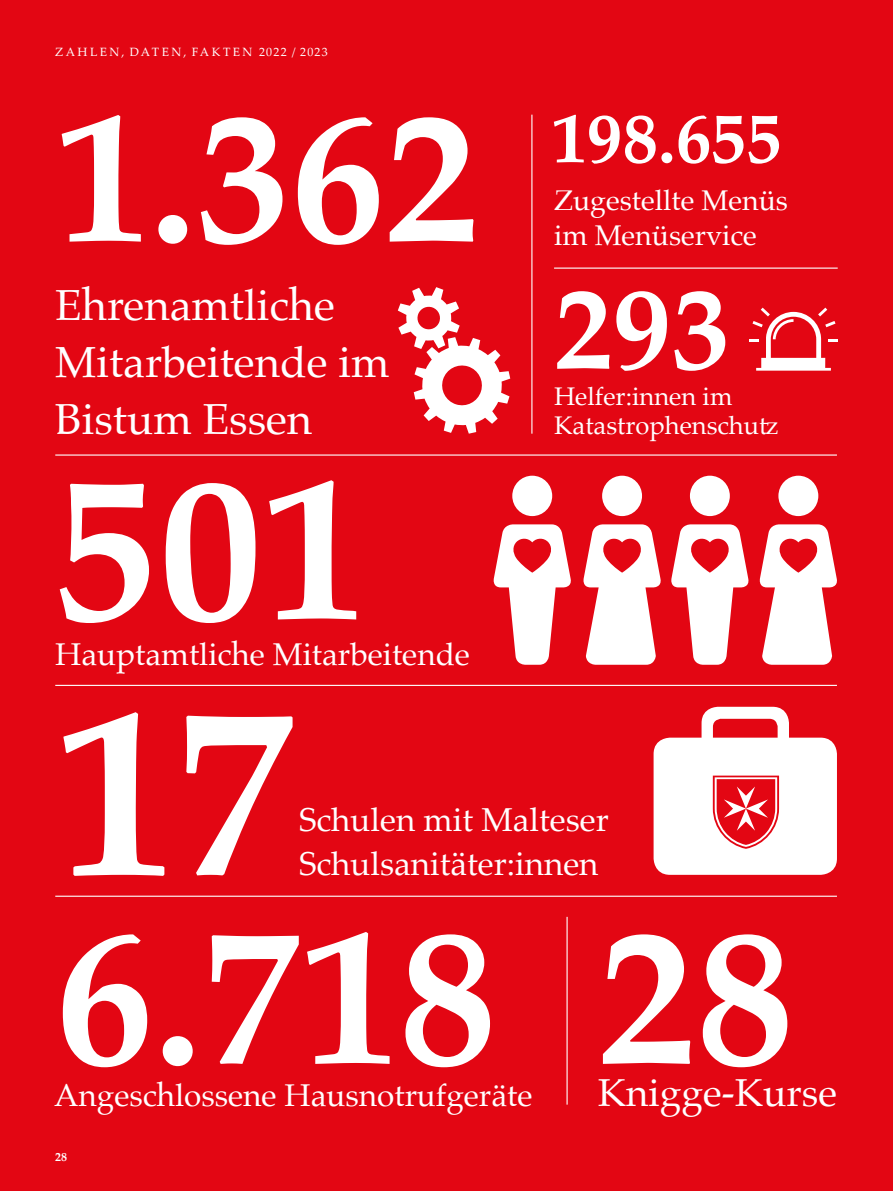
<style>
.page{position:relative;width:893px;height:1191px;background:#e30613}
.page>*{position:absolute;margin:0;border:0;box-sizing:border-box;transform-origin:0 0}
.t1{font:700 239.25px "Palatino Linotype";color:#fff}
.t2{font:700 206.85px "Palatino";color:#fff}
.t3{font:700 196.05px "Palatino";color:#fff}
.t4{font:700 188.25px "Palatino";color:#fff}
.t5{font:700 117.45px "Palatino";color:#fff}
.t6{font:700 71.1px "Palatino";color:#fff}
.t7{font:43.5px/57px "Palatino";color:#fff}
.t8{font:39px "Palatino";color:#fff}
.t9{font:33.15px/44.1px "Palatino Linotype";color:#fff}
.t10{font:31.5px "Palatino";color:#fff}
.t11{font:28.5px/34.5px "Palatino";color:#fff}
.t12{font:25.5px/28.5px "Palatino Linotype";color:#fff}
.t13{font:12px "Palatino Linotype";letter-spacing:.185em;color:#fff}
.t14{font:700 12px "Palatino Linotype";color:#fff}
</style>
<div class="page">
<svg style="left:749px;top:308px;width:89px;height:63px"></svg>
<hr style="left:531px;top:115px;width:1px;height:319px;background:#fff">
<hr style="left:55px;top:895px;width:782px;height:1px;background:#fff">
<hr style="left:55px;top:685px;width:782px;height:1px;background:#fff">
<hr style="left:554px;top:267px;width:284px;height:2px;background:#fff">
<hr style="left:55px;top:454px;width:782px;height:1px;background:#fff">
<hr style="left:566px;top:917px;width:2px;height:187px;background:#fff">
<svg style="left:654px;top:707px;width:183px;height:168px"></svg>
<svg style="left:398px;top:287px;width:112px;height:147px"></svg>
<div style="left:512px;top:476px;width:40px;height:40px;background:#fff;border-radius:50%"></div>
<svg style="left:493px;top:524px;width:78px;height:141px"></svg>
<div style="left:602px;top:476px;width:40px;height:40px;background:#fff;border-radius:50%"></div>
<svg style="left:583px;top:524px;width:78px;height:141px"></svg>
<div style="left:690px;top:476px;width:40px;height:40px;background:#fff;border-radius:50%"></div>
<svg style="left:671px;top:524px;width:78px;height:141px"></svg>
<div style="left:778px;top:476px;width:40px;height:40px;background:#fff;border-radius:50%"></div>
<svg style="left:759px;top:524px;width:78px;height:141px"></svg>
<p class="t13" style="left:55px;top:43px;width:274px">ZAHLEN, DATEN, FAKTEN 2022 / 2023</p>
<h3 class="t4" style="left:55px;top:17px;width:425px">1.362</h3>
<h3 class="t6" style="left:551px;top:78px;width:232px">198.655</h3>
<p class="t11" style="left:554px;top:183px;width:235px">Zugestellte Menüs im Menüservice</p>
<h3 class="t7" style="left:55px;top:276px;width:336px">Ehrenamtliche<br>Mitarbeitende im<br>Bistum Essen</h3>
<h2 class="t2" style="left:55px;top:372px;width:312px">501</h2>
<p class="t10" style="left:55px;top:628px;width:416px">Hauptamtliche Mitarbeitende</p>
<h3 class="t5" style="left:554px;top:228px;width:178px">293</h3>
<p class="t12" style="left:554px;top:381px;width:226px">Helfer:innen im<br>Katastrophenschutz</p>
<h1 class="t1" style="left:55px;top:623px;width:241px">17</h1>
<p class="t9" style="left:299px;top:796px;width:311px">Schulen mit Malteser<br>Schulsanitäter:innen</p>
<h3 class="t3" style="left:55px;top:829px;width:740px">6.718 28</h3>
<p class="t10" style="left:54px;top:1069px;width:480px">Angeschlossene Hausnotrufgeräte</p>
<p class="t8" style="left:598px;top:1060px;width:241px">Knigge-Kurse</p>
<p class="t14" style="left:55px;top:1148px;width:13px">28</p>
</div>
